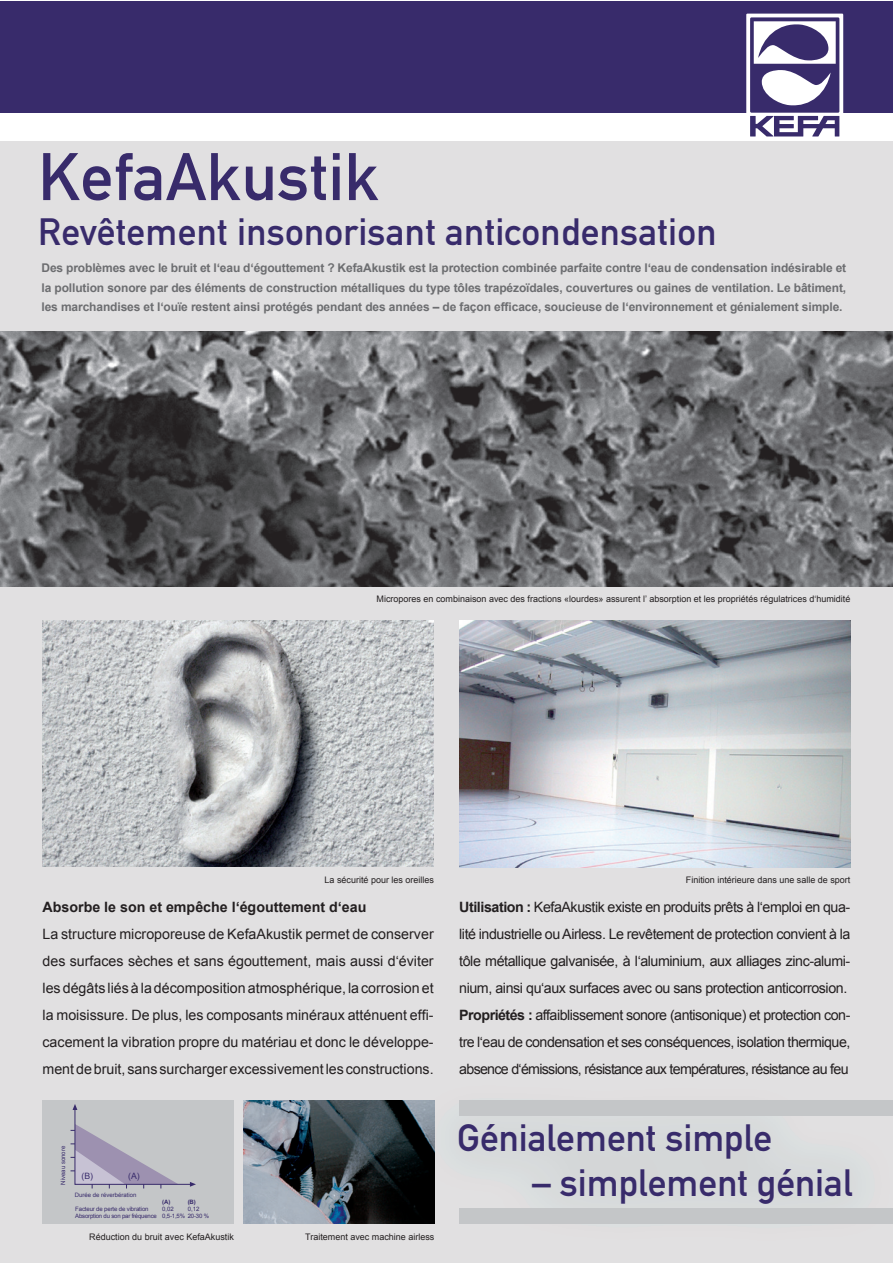
<style>
.page{position:relative;width:893px;height:1263px;background:#fff}
.page>*{position:absolute;margin:0;border:0;box-sizing:border-box;transform-origin:0 0}
.t1{font:66px "DIN Mittelschrift Std";letter-spacing:.005em;color:#382b6b}
.t2{font:37.5px "DIN Mittelschrift Std";letter-spacing:.005em;color:#382b6b}
.t3{font:14.25px/27px "Arial";letter-spacing:-.03em;color:#231f20;text-align:justify}
.t4{font:700 14.25px "Arial";color:#231f20}
.t5{font:700 12px/19.5px "Arial";letter-spacing:-.01em;color:#6c6d70;text-align:justify}
.t6{font:9px "Arial";color:#231f20}
.t7{font:8.7px "Arial";color:#382b6b}
.t8{font:6px/7.2px "Arial";letter-spacing:-.02em;color:#382b6b}
.t9{font:6px "Arial";color:#382b6b}
.t10{font:700 6px "Arial";color:#382b6b}
.s1{font-weight:700}
</style>
<div class="page">
<div style="left:0;top:137px;width:892px;height:1126px;background:#e1e0e1"></div>
<img style="left:434px;top:1100px;width:458px;height:124px">
<div style="left:459px;top:1100px;width:433px;height:16px;background:#c4c6c8"></div>
<div style="left:459px;top:1209px;width:433px;height:15px;background:#c4c6c8"></div>
<img style="left:459px;top:621px;width:391px;height:246px">
<img style="left:43px;top:621px;width:391px;height:246px">
<img style="left:0;top:332px;width:892px;height:255px">
<img style="left:243px;top:1100px;width:191px;height:124px">
<div style="left:43px;top:1100px;width:191px;height:124px;background:#c4c6c8"></div>
<svg style="left:71px;top:1104px;width:125px;height:84px"></svg>
<div style="left:0;top:1px;width:892px;height:112px;background:#382b6b"></div>
<div style="left:0;top:113px;width:892px;height:27px;background:#fff"></div>
<div style="left:746px;top:14px;width:97px;height:118px;background:#fff"></div>
<svg style="left:750px;top:17px;width:89px;height:119px"></svg>
<h1 class="t1" style="left:38px;top:138px;width:342px">KefaAkustik</h1>
<h2 class="t2" style="left:38px;top:210px;width:680px">Revêtement insonorisant anticondensation</h2>
<p class="t5" style="left:42px;top:258px;width:806px">Des problèmes avec le bruit et l‘eau d‘égouttement ? KefaAkustik est la protection combinée parfaite contre l‘eau de condensation indésirable et la pollution sonore par des éléments de construction métalliques du type tôles trapézoïdales, couvertures ou gaines de ventilation. Le bâtiment, les marchandises et l‘ouïe restent ainsi protégés pendant des années – de façon efficace, soucieuse de l‘environnement et génialement simple.</p>
<p class="t6" style="left:376px;top:594px;width:475px">Micropores en combinaison avec des fractions «lourdes» assurent l’ absorption et les propriétés régulatrices d‘humidité</p>
<p class="t6" style="left:324px;top:874px;width:111px">La sécurité pour les oreilles</p>
<p class="t4" style="left:43px;top:899px;width:325px">Absorbe le son et empêche l‘égouttement d‘eau</p>
<p class="t3" style="left:43px;top:920px;width:393px">La structure microporeuse de KefaAkustik permet de conserver des surfaces sèches et sans égouttement, mais aussi d‘éviter les dégâts liés à la décomposition atmosphérique, la corrosion et la moisissure. De plus, les composants minéraux atténuent effi&shy;cacement la vibration propre du matériau et donc le développe&shy;ment de bruit, sans surcharger excessivement les constructions.</p>
<p class="t9" style="left:60px;top:1184px;width:40px;rotate:-90deg">Niveau sonore</p>
<p class="t7" style="left:82px;top:1171px;width:13px">(B)</p>
<p class="t7" style="left:128px;top:1171px;width:13px">(A)</p>
<p class="t9" style="left:75px;top:1191px;width:63px">Durée de réverbération</p>
<p class="t10" style="left:162px;top:1198px;width:10px">(A)</p>
<p class="t10" style="left:188px;top:1198px;width:10px">(B)</p>
<p class="t8" style="left:75px;top:1205px;width:135px;text-indent:112px">0,12<br>Absorption du son par fréquence 0,5-1,5% 20-30 %</p>
<p class="t8" style="left:75px;top:1205px;width:75px">Facteur de perte de vibration</p>
<p class="t8" style="left:162px;top:1205px;width:13px">0,02</p>
<p class="t6" style="left:89px;top:1231px;width:146px">Réduction du bruit avec KefaAkustik</p>
<p class="t6" style="left:305px;top:1231px;width:131px">Traitement avec machine airless</p>
<p class="t6" style="left:686px;top:874px;width:166px">Finition intérieure dans une salle de sport</p>
<p class="t3" style="left:459px;top:893px;width:393px;text-align:left"><span class="s1">Utilisation :</span> KefaAkustik existe en produits prêts à l‘emploi en qua&shy;lité industrielle ou Airless. Le revêtement de protection convient à la tôle métallique galvanisée, à l‘aluminium, aux alliages zinc-alumi&shy;nium, ainsi qu‘aux surfaces avec ou sans protection anticorrosion.<br><span class="s1">Propriétés :</span> affaiblissement sonore (antisonique) et protection con&shy;tre l‘eau de condensation et ses conséquences, isolation thermique, absence d‘émissions, résistance aux températures, résistance au feu</p>
<h2 class="t2" style="left:457px;top:1116px;width:317px">Génialement simple</h2>
<h2 class="t2" style="left:532px;top:1161px;width:322px">– simplement génial</h2>
</div>
